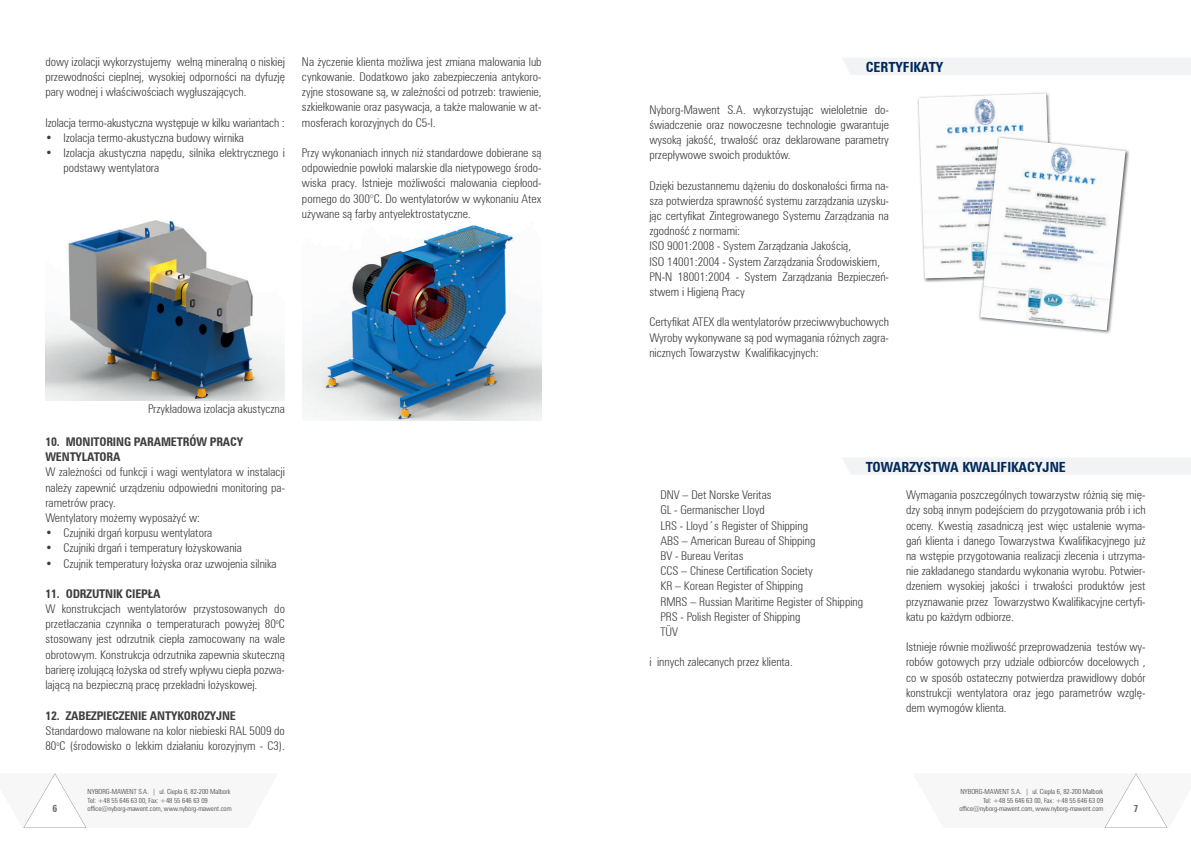
<style>
.page{position:relative;width:1191px;height:842px;background:#fff}
.page>*{position:absolute;margin:0;border:0;box-sizing:border-box;transform-origin:0 0}
.t1{font:700 condensed 14px "Zurich L2";color:#00295c}
.t2{font:300 condensed 12px/15.2px "Zurich L2";color:#3e3e3f;text-align:justify}
.t3{font:700 condensed 12px/15.2px "Zurich L2";letter-spacing:-.01em;color:#3e3e3f}
.t4{font:700 condensed 10px "Zurich L2";color:#6c6d70}
.t5{font:300 condensed 7px/8.4px "Zurich L2";color:#3e3e3f}
</style>
<div class="page">
<svg style="left:23px;top:773px;width:64px;height:55px"></svg>
<svg style="left:1104px;top:773px;width:64px;height:55px"></svg>
<img style="left:45px;top:220px;width:240px;height:180px">
<img style="left:302px;top:225px;width:239px;height:196px">
<div style="left:842px;top:58px;width:349px;height:17px;background:#f2f3f4"></div>
<div style="left:842px;top:458px;width:349px;height:16px;background:#f2f3f4"></div>
<img style="left:917px;top:92px;width:134px;height:190px">
<img style="left:918px;top:94px;width:129px;height:184px">
<img style="left:979px;top:149px;width:150px;height:185px">
<img style="left:978px;top:136px;width:71px;height:67px">
<img style="left:978px;top:203px;width:2px;height:73px">
<img style="left:980px;top:138px;width:145px;height:192px">
<p class="t2" style="left:45px;top:54px;width:241px">dowy izolacji wykorzystujemy wełną mineralną o niskiej przewodności cieplnej, wysokiej odporności na dyfuzję pary wodnej i właściwościach wygłuszających.</p>
<p class="t2" style="left:45px;top:114px;width:241px">Izolacja termo-akustyczna występuje w kilku wariantach :</p>
<p class="t2" style="left:45px;top:130px;width:200px">• Izolacja termo-akustyczna budowy wirnika</p>
<p class="t2" style="left:63px;top:145px;width:223px;text-indent:-18px">• Izolacja akustyczna napędu, silnika elektrycznego i podstawy wentylatora</p>
<p class="t2" style="left:302px;top:54px;width:241px">Na życzenie klienta możliwa jest zmiana malowania lub cynkowanie. Dodatkowo jako zabezpieczenia antykoro&shy;zyjne stosowane są, w zależności od potrzeb: trawienie, szkiełkowanie oraz pasywacja, a także malowanie w at&shy;mosferach korozyjnych do C5-I.</p>
<p class="t2" style="left:302px;top:145px;width:241px">Przy wykonaniach innych niż standardowe dobierane są odpowiednie powłoki malarskie dla nietypowego środo&shy;wiska pracy. Istnieje możliwości malowania ciepłood&shy;pornego do 300°C. Do wentylatorów w wykonaniu Atex używane są farby antyelektrostatyczne.</p>
<p class="t2" style="left:148px;top:400px;width:138px">Przykładowa izolacja akustyczna</p>
<p class="t3" style="left:45px;top:433px;width:199px">10. MONITORING PARAMETRÓW PRACY<br>WENTYLATORA</p>
<p class="t2" style="left:45px;top:464px;width:241px;text-align:left">W zależności od funkcji i wagi wentylatora w instalacji należy zapewnić urządzeniu odpowiedni monitoring pa&shy;rametrów pracy.<br>Wentylatory możemy wyposażyć w:</p>
<p class="t2" style="left:45px;top:525px;width:168px">• Czujniki drgań korpusu wentylatora</p>
<p class="t2" style="left:45px;top:540px;width:198px">• Czujniki drgań i temperatury łożyskowania</p>
<p class="t2" style="left:45px;top:555px;width:233px">• Czujnik temperatury łożyska oraz uzwojenia silnika</p>
<p class="t3" style="left:45px;top:585px;width:117px">11. ODRZUTNIK CIEPŁA</p>
<p class="t2" style="left:45px;top:601px;width:241px">W konstrukcjach wentylatorów przystosowanych do przetłaczania czynnika o temperaturach powyżej 80<sup>o</sup>C stosowany jest odrzutnik ciepła zamocowany na wale obrotowym. Konstrukcja odrzutnika zapewnia skuteczną barierę izolującą łożyska od strefy wpływu ciepła pozwa&shy;lającą na bezpieczną pracę przekładni łożyskowej.</p>
<p class="t3" style="left:45px;top:707px;width:192px">12. ZABEZPIECZENIE ANTYKOROZYJNE</p>
<p class="t2" style="left:45px;top:722px;width:241px">Standardowo malowane na kolor niebieski RAL 5009 do<br>80<sup>o</sup>C (środowisko o lekkim działaniu korozyjnym - C3).</p>
<p class="t5" style="left:88px;top:787px;width:144px">NYBORG-MAWENT S.A. | ul. Ciepła 6, 82-200 Malbork<br>Tel: +48 55 646 63 00, Fax: +48 55 646 63 09</p>
<p class="t4" style="left:52px;top:801px;width:6px">6</p>
<p class="t5" style="left:88px;top:804px;width:145px">office@nyborg-mawent.com, www.nyborg-mawent.com</p>
<p class="t1" style="left:865px;top:57px;width:79px">CERTYFIKATY</p>
<p class="t2" style="left:649px;top:101px;width:241px">Nyborg-Mawent S.A. wykorzystując wieloletnie do&shy;świadczenie oraz nowoczesne technologie gwarantuje wysoką jakość, trwałość oraz deklarowane parametry przepływowe swoich produktów.</p>
<p class="t2" style="left:649px;top:177px;width:241px;text-align:left">Dzięki bezustannemu dążeniu do doskonałości firma na&shy;sza potwierdza sprawność systemu zarządzania uzysku&shy;jąc certyfikat Zintegrowanego Systemu Zarządzania na zgodność z normami:<br>ISO 9001:2008 - System Zarządzania Jakością,<br>ISO 14001:2004 - System Zarządzania Środowiskiem, PN-N 18001:2004 - System Zarządzania Bezpieczeń&shy;stwem i Higieną Pracy</p>
<p class="t2" style="left:649px;top:314px;width:241px">Certyfikat ATEX dla wentylatorów przeciwwybuchowych Wyroby wykonywane są pod wymagania różnych zagra&shy;nicznych Towarzystw Kwalifikacyjnych:</p>
<p class="t1" style="left:865px;top:457px;width:202px">TOWARZYSTWA KWALIFIKACYJNE</p>
<p class="t2" style="left:660px;top:487px;width:204px;text-align:left">DNV – Det Norske Veritas<br>GL - Germanischer Lloyd<br>LRS - Lloyd´s Register of Shipping<br>ABS – American Bureau of Shipping<br>BV - Bureau Veritas<br>CCS – Chinese Certification Society<br>KR – Korean Register of Shipping<br>RMRS – Russian Maritime Register of Shipping<br>PRS - Polish Register of Shipping<br>TÜV</p>
<p class="t2" style="left:649px;top:654px;width:145px">i innych zalecanych przez klienta.</p>
<p class="t2" style="left:906px;top:487px;width:241px">Wymagania poszczególnych towarzystw różnią się mię&shy;dzy sobą innym podejściem do przygotowania prób i ich oceny. Kwestią zasadniczą jest więc ustalenie wyma&shy;gań klienta i danego Towarzystwa Kwalifikacyjnego już na wstępie przygotowania realizacji zlecenia i utrzyma&shy;nie zakładanego standardu wykonania wyrobu. Potwier&shy;dzeniem wysokiej jakości i trwałości produktów jest przyznawanie przez Towarzystwo Kwalifikacyjne certyfi&shy;katu po każdym odbiorze.</p>
<p class="t2" style="left:906px;top:639px;width:241px">Istnieje równie możliwość przeprowadzenia testów wy&shy;robów gotowych przy udziale odbiorców docelowych , co w sposób ostateczny potwierdza prawidłowy dobór konstrukcji wentylatora oraz jego parametrów wzglę&shy;dem wymogów klienta.</p>
<p class="t5" style="left:959px;top:787px;width:145px;text-align:right">NYBORG-MAWENT S.A. | ul. Ciepła 6, 82-200 Malbork<br>Tel: +48 55 646 63 00, Fax: +48 55 646 63 09 office@nyborg-mawent.com, www.nyborg-mawent.com</p>
<p class="t4" style="left:1133px;top:801px;width:6px">7</p>
</div>
